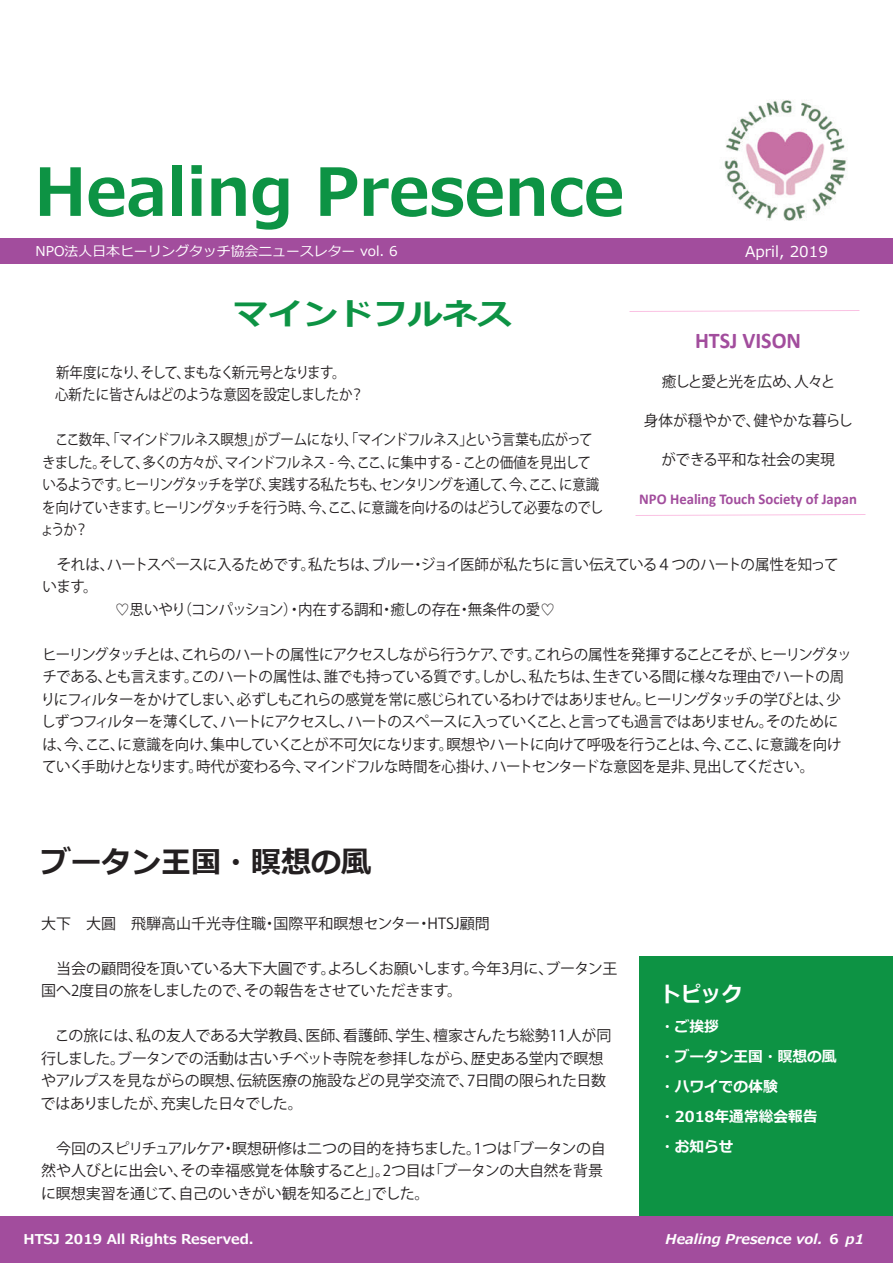
<style>
.page{position:relative;width:893px;height:1263px;background:#fff}
.page>*{position:absolute;margin:0;border:0;box-sizing:border-box;transform-origin:0 0}
.t1{font:700 66px "Meiryo";color:#0d9344}
.t2{font:700 30px "Meiryo";color:#0d9344;scale:1.16 1}
.t3{font:700 30px "Meiryo";color:#231f20}
.t4{font:700 22.5px "Calibri";color:#a24d9d}
.t5{font:italic 700 21px "Meiryo";color:#fff}
.t6{font:15px/22.5px "Koz Go Pr 6 N";letter-spacing:-.02em;color:#231f20}
.t7{font:15px/22.5px "Koz Go Pr 6 N";letter-spacing:-.04em;color:#231f20}
.t8{font:15px/22.5px "Koz Go Pr 6 N";letter-spacing:-.06em;color:#231f20;scale:.9 1}
.t9{font:15px "Koz Go Pr 6 N";color:#231f20}
.t10{font:15px/22.5px "Koz Go Pr 6 N";letter-spacing:-.04em;color:#231f20;scale:.9 1}
.t11{font:700 15px/30px "Meiryo";color:#fff}
.t12{font:700 15px "Calibri";color:#a24d9d}
.t13{font:15px "Koz Go Pr 6 N";letter-spacing:-.08em;color:#231f20}
.t14{font:15px "Meiryo";color:#fff}
.t15{font:13.5px "Meiryo";color:#fff}
.t16{font:700 13.5px "Meiryo";color:#fff}
.t17{font:italic 700 13.5px "Meiryo";color:#fff}
.s1{font-style:italic}
</style>
<div class="page">
<div style="left:640px;top:957px;width:253px;height:277px;background:#0d9344"></div>
<img style="left:724px;top:100px;width:123px;height:121px">
<div style="left:0;top:238px;width:893px;height:26px;background:#a24d9d"></div>
<svg style="left:636px;top:515px;width:189px;height:1px"></svg>
<svg style="left:630px;top:311px;width:189px;height:1px"></svg>
<div style="left:0;top:1216px;width:893px;height:47px;background:#a24d9d"></div>
<h1 class="t1" style="left:34px;top:145px;width:591px">Healing Presence</h1>
<p class="t15" style="left:36px;top:242px;width:364px">NPO法人日本ヒーリングタッチ協会ニュースレター vol. 6</p>
<h2 class="t2" style="left:129px;top:293px;width:332px">　　　マインドフルネス</h2>
<p class="t14" style="left:745px;top:241px;width:84px">April, 2019</p>
<h3 class="t4" style="left:695px;top:325px;width:108px">HTSJ VISON</h3>
<p class="t13" style="left:662px;top:373px;width:175px">癒しと愛と光を広め、人々と</p>
<p class="t9" style="left:644px;top:412px;width:211px">身体が穏やかで、健やかな暮らし</p>
<p class="t9" style="left:661px;top:451px;width:175px">ができる平和な社会の実現</p>
<p class="t12" style="left:639px;top:488px;width:219px">NPO Healing Touch Society of Japan</p>
<p class="t10" style="left:55px;top:361px;width:345px;text-indent:-13px">　新年度になり、そして、まもなく新元号となります。<br>心新たに皆さんはどのような意図を設定しましたか？</p>
<p class="t8" style="left:41px;top:429px;width:626px">　ここ数年、「マインドフルネス瞑想」がブームになり、「マインドフルネス」という言葉も広がってきました。そして、多くの方々が、マインドフルネス - 今、ここ、に集中する - ことの価値を見出しているようです。ヒーリングタッチを学び、実践する私たちも、センタリングを通して、今、ここ、に意識を向けていきます。ヒーリングタッチを行う時、今、ここ、に意識を向けるのはどうして必要なのでしょうか？</p>
<p class="t6" style="left:43px;top:553px;width:797px">　それは、ハートスペースに入るためです。私たちは、ブルー・ジョイ医師が私たちに言い伝えている４つのハートの属性を知っています。<br>　　　　　♡思いやり（コンパッション）・内在する調和・癒しの存在・無条件の愛♡</p>
<p class="t7" style="left:41px;top:643px;width:812px">ヒーリングタッチとは、これらのハートの属性にアクセスしながら行うケア、です。これらの属性を発揮することこそが、ヒーリングタッチである、とも言えます。このハートの属性は、誰でも持っている質です。しかし、私たちは、生きている間に様々な理由でハートの周りにフィルターをかけてしまい、必ずしもこれらの感覚を常に感じられているわけではありません。ヒーリングタッチの学びとは、少しずつフィルターを薄くして、ハートにアクセスし、ハートのスペースに入っていくこと、と言っても過言ではありません。そのためには、今、ここ、に意識を向け、集中していくことが不可欠になります。瞑想やハートに向けて呼吸を行うことは、今、ここ、に意識を向けていく手助けとなります。時代が変わる今、マインドフルな時間を心掛け、ハートセンタードな意図を是非、見出してください。</p>
<h2 class="t3" style="left:41px;top:841px;width:332px">ブータン王国・瞑想の風</h2>
<p class="t9" style="left:41px;top:915px;width:450px">大下　大圓　飛騨高山千光寺住職・国際平和瞑想センター・HTSJ顧問</p>
<p class="t6" style="left:41px;top:957px;width:578px">　当会の顧問役を頂いている大下大圓です。よろしくお願いします。今年3月に、ブータン王国へ2度目の旅をしましたので、その報告をさせていただきます。</p>
<p class="t6" style="left:41px;top:1025px;width:572px">　この旅には、私の友人である大学教員、医師、看護師、学生、檀家さんたち総勢11人が同行しました。ブータンでの活動は古いチベット寺院を参拝しながら、歴史ある堂内で瞑想やアルプスを見ながらの瞑想、伝統医療の施設などの見学交流で、7日間の限られた日数ではありましたが、充実した日々でした。</p>
<p class="t6" style="left:41px;top:1137px;width:566px">　今回のスピリチュアルケア・瞑想研修は二つの目的を持ちました。1つは「ブータンの自然や人びとに出会い、その幸福感覚を体験すること」。2つ目は「ブータンの大自然を背景に瞑想実習を通じて、自己のいきがい観を知ること」でした。</p>
<h3 class="t5" style="left:660px;top:979px;width:84px">トピック</h3>
<p class="t11" style="left:660px;top:1012px;width:178px"><span class="s1">・ご挨拶<br>・</span>ブータン王国・瞑想の風<span class="s1">・ハワイでの体験<br>・</span>2018<span class="s1">年</span>通常総会報告<br><span class="s1">・お知らせ</span></p>
<p class="t16" style="left:24px;top:1229px;width:232px">HTSJ 2019 All Rights Reserved.</p>
<p class="t17" style="left:666px;top:1229px;width:200px">Healing Presence vol. ６ p1</p>
</div>
